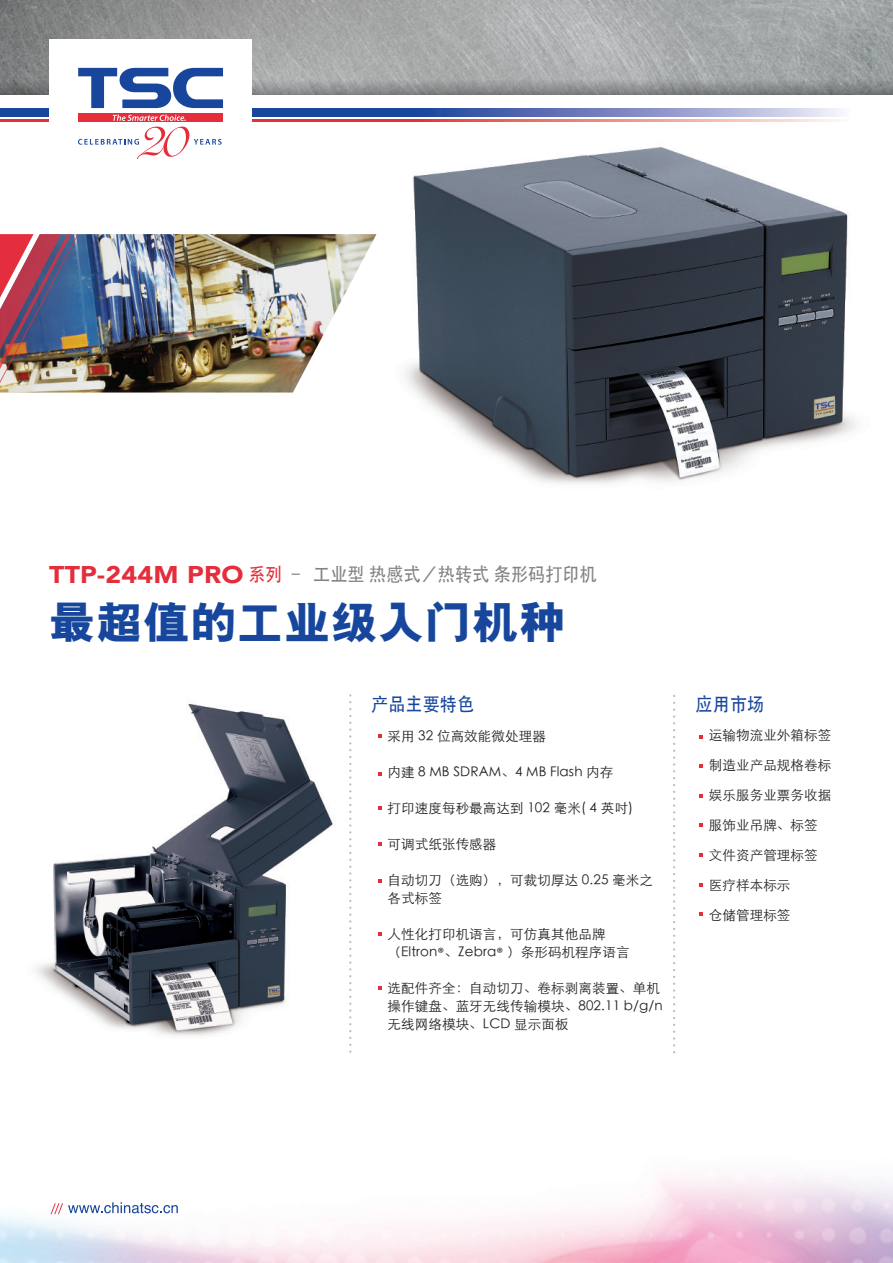
<style>
.page{position:relative;width:893px;height:1263px;background:#fff}
.page>*{position:absolute;margin:0;border:0;box-sizing:border-box;transform-origin:0 0}
.t1{font:45px "LEXUS Hei S Xbold U";letter-spacing:.01em;color:#17479d}
.t2{font:18.9px "ST Heiti";letter-spacing:.01em;color:#808285;scale:.9 1}
.t3{font:18.9px "ST Heiti";letter-spacing:.01em;color:#17479d;scale:.9 1}
.t4{font:13.5px/18px "ST Xihei";letter-spacing:.01em;color:#231f20}
.s1{font-family:"Avenir";font-weight:900;font-size:24px;color:#e42e3c}
.s2{color:#e42e3c}
.s3{font-family:"Calibri"}
</style>
<div class="page">
<img style="left:376px;top:146px;width:480px;height:338px">
<img style="left:36px;top:701px;width:316px;height:351px">
<svg style="left:0;top:108px;width:839px;height:9px"></svg>
<svg style="left:0;top:119px;width:839px;height:3px"></svg>
<img style="left:79px;top:234px;width:297px;height:158px">
<img style="left:0;top:234px;width:79px;height:158px">
<img style="left:0;top:0;width:893px;height:80px">
<svg style="left:0;top:80px;width:893px;height:14px"></svg>
<div style="left:49px;top:39px;width:203px;height:153px;background:#fff"></div>
<svg style="left:78px;top:68px;width:145px;height:40px"></svg>
<div style="left:78px;top:113px;width:145px;height:9px;background:#e42e3c"></div>
<svg style="left:78px;top:114px;width:144px;height:45px"></svg>
<svg style="left:51px;top:1202px;width:127px;height:12px"></svg>
<svg style="left:349px;top:695px;width:2px;height:358px"></svg>
<svg style="left:673px;top:696px;width:2px;height:358px"></svg>
<svg style="left:699px;top:735px;width:4px;height:3px"></svg>
<svg style="left:699px;top:912px;width:4px;height:4px"></svg>
<svg style="left:699px;top:764px;width:4px;height:3px"></svg>
<svg style="left:699px;top:794px;width:4px;height:3px"></svg>
<svg style="left:699px;top:823px;width:4px;height:4px"></svg>
<svg style="left:699px;top:853px;width:4px;height:4px"></svg>
<svg style="left:699px;top:883px;width:4px;height:4px"></svg>
<svg style="left:378px;top:734px;width:4px;height:4px"></svg>
<svg style="left:378px;top:772px;width:4px;height:3px"></svg>
<svg style="left:378px;top:806px;width:4px;height:4px"></svg>
<svg style="left:378px;top:842px;width:4px;height:4px"></svg>
<svg style="left:378px;top:879px;width:4px;height:4px"></svg>
<svg style="left:378px;top:986px;width:4px;height:3px"></svg>
<svg style="left:378px;top:932px;width:4px;height:4px"></svg>
<h2 class="t2" style="left:49px;top:565px;width:610px"><span class="s1">TTP-244M PRO</span> <span class="s2">系列</span> – 工业型 热感式／热转式 条形码打印机</h2>
<h1 class="t1" style="left:49px;top:599px;width:518px">最超值的工业级入门机种</h1>
<h2 class="t3" style="left:371px;top:694px;width:116px">产品主要特色</h2>
<p class="t4" style="left:387px;top:727px;width:160px">采用 32 位高效能微处理器</p>
<p class="t4" style="left:387px;top:763px;width:227px">内建 8 MB SDRAM、4 MB Flash 内存</p>
<p class="t4" style="left:387px;top:799px;width:247px">打印速度每秒最高达到 102 毫米( 4 英吋)</p>
<p class="t4" style="left:387px;top:835px;width:110px">可调式纸张传感器</p>
<p class="t4" style="left:387px;top:871px;width:267px">自动切刀（选购），可裁切厚达 0.25 毫米之各式标签</p>
<p class="t4" style="left:387px;top:925px;width:244px">人性化打印机语言，可仿真其他品牌（Eltron<span class="s3">®</span>、Zebra<span class="s3">®</span> ）条形码机程序语言</p>
<p class="t4" style="left:387px;top:979px;width:277px">选配件齐全：自动切刀、卷标剥离装置、单机操作键盘、蓝牙无线传输模块、802.11 b/g/n无线网络模块、LCD 显示面板</p>
<h2 class="t3" style="left:696px;top:694px;width:78px">应用市场</h2>
<p class="t4" style="left:709px;top:726px;width:124px">运输物流业外箱标签</p>
<p class="t4" style="left:709px;top:756px;width:124px">制造业产品规格卷标</p>
<p class="t4" style="left:709px;top:786px;width:124px">娱乐服务业票务收据</p>
<p class="t4" style="left:709px;top:816px;width:110px">服饰业吊牌、标签</p>
<p class="t4" style="left:709px;top:846px;width:110px">文件资产管理标签</p>
<p class="t4" style="left:709px;top:876px;width:83px">医疗样本标示</p>
<p class="t4" style="left:709px;top:906px;width:83px">仓储管理标签</p>
</div>
